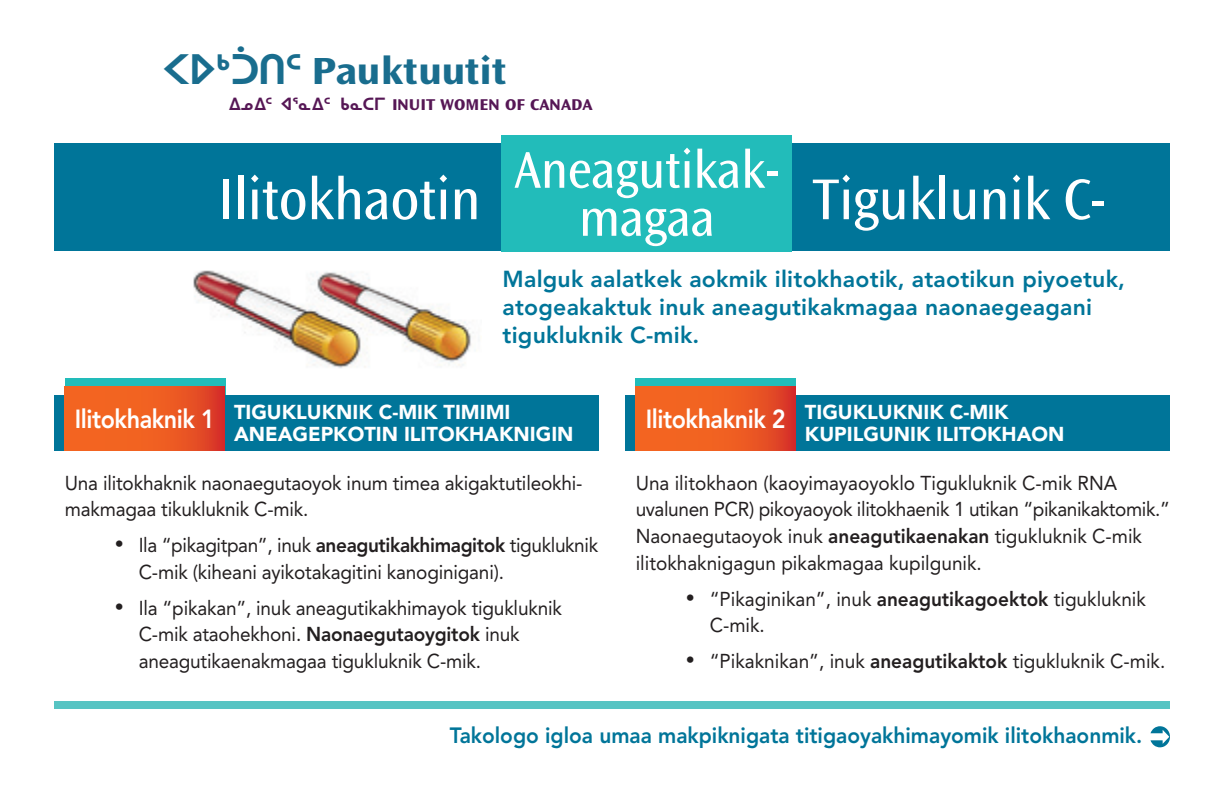
<style>
.page{position:relative;width:1224px;height:792px;background:#fff}
.page>*{position:absolute;margin:0;border:0;box-sizing:border-box;transform-origin:0 0}
.t1{font:60px "Ocean Sans Std";letter-spacing:-.01em;color:#fff;scale:.95 1}
.t2{font:54px/48px "Ocean Sans Std";letter-spacing:-.01em;color:#fff;text-align:center;scale:.95 1}
.t3{font:700 39.4px "Ocean Sans Std";color:#196d8e;scale:1.11 1}
.t4{font:800 26px "Avenir LT Std";letter-spacing:-.02em;color:#fff;scale:.9 1}
.t5{font:800 23px/28px "Avenir LT Std";letter-spacing:.01em;color:#007599}
.t6{font:800 22px "Avenir LT Std";color:#007599;scale:.95 1}
.t7{font:20px/26.8px "Avenir LT Std";letter-spacing:-.01em;color:#231f20;scale:.95 1}
.t8{font:900 20px/22px "Avenir LT Std";color:#fff}
.t9{font:700 16.4px "Ocean Sans Std";color:#561755;scale:1.11 1}
.s1{font-family:"Naamajut Bd";font-weight:400}
.s2{font-size:18px}
.s3{font-weight:800}
</style>
<div class="page">
<div style="left:54px;top:143px;width:1116px;height:108px;background:#007599"></div>
<div style="left:502px;top:135px;width:290px;height:116px;background:#22bcba"></div>
<img style="left:181px;top:270px;width:293px;height:109px">
<svg style="left:1151px;top:726px;width:19px;height:21px"></svg>
<div style="left:54px;top:701px;width:1116px;height:8px;background:#57c4c3"></div>
<div style="left:65px;top:379px;width:160px;height:53px;background:#22bcba"></div>
<div style="left:55px;top:395px;width:544px;height:56px;background:#007599"></div>
<svg style="left:65px;top:387px;width:160px;height:63px;background:#ec5922"></svg>
<div style="left:636px;top:379px;width:160px;height:53px;background:#22bcba"></div>
<div style="left:626px;top:395px;width:544px;height:56px;background:#007599"></div>
<svg style="left:636px;top:387px;width:160px;height:63px;background:#ec5922"></svg>
<h3 class="t3" style="left:163px;top:49px;width:311px"><span class="s1">XS4©T5</span> Pauktuutit</h3>
<p class="t9" style="left:229px;top:95px;width:329px"><span class="s1">WKW5 X3NW5 VNBU</span> INUIT WOMEN OF CANADA</p>
<h2 class="t2" style="left:514px;top:147px;width:281px">Aneagutikak&shy;magaa</h2>
<h1 class="t1" style="left:218px;top:166px;width:279px">Ilitokhaotin</h1>
<h1 class="t1" style="left:812px;top:166px;width:311px">Tiguklunik C-</h1>
<p class="t5" style="left:503px;top:265px;width:624px">Malguk aalatkek aokmik ilitokhaotik, ataotikun piyoetuk, atogeakaktuk inuk aneagutikakmagaa naonaegeagani tigukluknik C-mik.</p>
<h3 class="t4" style="left:75px;top:403px;width:157px">Ilitokhaknik 1</h3>
<p class="t8" style="left:805px;top:401px;width:261px">TIGUKLUKNIK C-MIK<br>KUPILGUNIK ILITOKHAON</p>
<p class="t8" style="left:234px;top:401px;width:341px">TIGUKLUKNIK C-MIK TIMIMI<br>ANEAGEPKOTIN ILITOKHAKNIGIN</p>
<h3 class="t4" style="left:646px;top:403px;width:157px">Ilitokhaknik 2</h3>
<p class="t7" style="left:65px;top:469px;width:547px">Una ilitokhaknik naonaegutaoyok inum timea akigaktutileokhi&shy;makmagaa tikukluknik C-mik.</p>
<p class="t7" style="left:139px;top:532px;width:485px;text-indent:-24px"><span class="s2">•</span> Ila “pikagitpan”, inuk <span class="s3">aneagutikakhimagitok</span> tigukluknik<br>C-mik (kiheani ayikotakagitini kanoginigani).</p>
<p class="t7" style="left:139px;top:595px;width:447px;text-indent:-24px"><span class="s2">•</span> Ila “pikakan”, inuk aneagutikakhimayok tigukluknik<br>C-mik ataohekhoni. <span class="s3">Naonaegutaoygitok</span> inuk aneagutikaenakmagaa tigukluknik C-mik.</p>
<p class="t7" style="left:636px;top:469px;width:564px">Una ilitokhaon (kaoyimayaoyoklo Tigukluknik C-mik RNA uvalunen PCR) pikoyaoyok ilitokhaenik 1 utikan “pikanikaktomik.” Naonaegutaoyok inuk <span class="s3">aneagutikaenakan</span> tigukluknik C-mik ilitokhaknigagun pikakmagaa kupilgunik.</p>
<p class="t7" style="left:710px;top:586px;width:461px;text-indent:-24px"><span class="s2">•</span> “Pikaginikan”, inuk <span class="s3">aneagutikagoektok</span> tigukluknik<br>C-mik.</p>
<p class="t7" style="left:686px;top:648px;width:506px"><span class="s2">•</span> “Pikaknikan”, inuk <span class="s3">aneagutikaktok</span> tigukluknik C-mik.</p>
<p class="t6" style="left:450px;top:722px;width:731px">Takologo igloa umaa makpiknigata titigaoyakhimayomik ilitokhaonmik.</p>
</div>
